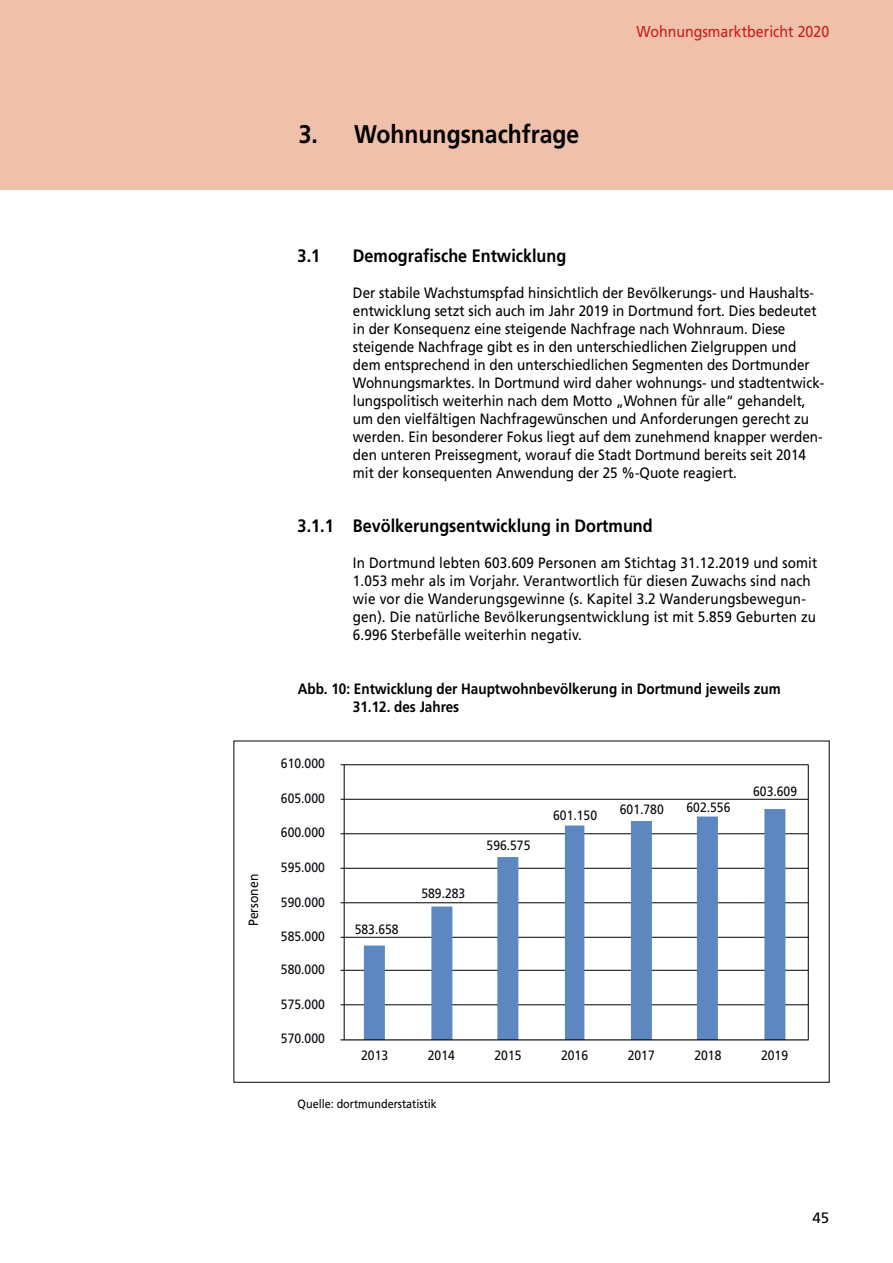
<style>
.page{position:relative;width:893px;height:1263px;background:#fff}
.page>*{position:absolute;margin:0;border:0;box-sizing:border-box;transform-origin:0 0}
.t1{font:700 25.5px "Frutiger LT";color:#000;scale:.9 1}
.t2{font:700 18px "Frutiger LT";color:#000;scale:.9 1}
.t3{font:15.75px "Frutiger LT";color:#ca1b19;scale:.9 1}
.t4{font:15px/18px "Frutiger LT";color:#000;scale:.9 1}
.t5{font:700 15px/18px "Frutiger LT";color:#000;scale:.9 1}
.t6{font:15px "Frutiger LT";color:#000}
.t7{font:13.5px "Frutiger LT Pro";color:#05080d;scale:.9 1}
.t8{font:12px "Frutiger LT";color:#000;scale:.9 1}
</style>
<div class="page">
<div style="left:0;top:0;width:893px;height:190px;background:#f0c1aa"></div>
<hr style="left:341px;top:1004px;width:468px;height:1px;background:#000">
<hr style="left:341px;top:970px;width:468px;height:1px;background:#000">
<hr style="left:341px;top:937px;width:468px;height:1px;background:#000">
<hr style="left:341px;top:902px;width:468px;height:1px;background:#000">
<hr style="left:341px;top:868px;width:468px;height:1px;background:#000">
<hr style="left:341px;top:833px;width:467px;height:1px;background:#000">
<hr style="left:341px;top:799px;width:467px;height:1px;background:#000">
<hr style="left:341px;top:764px;width:467px;height:1px;background:#000">
<svg style="left:364px;top:809px;width:421px;height:231px"></svg>
<hr style="left:341px;top:1040px;width:468px;height:1px;background:#000">
<hr style="left:344px;top:765px;width:1px;height:275px;background:#000">
<hr style="left:808px;top:764px;width:1px;height:275px;background:#000">
<h1 class="t1" style="left:299px;top:119px;width:313px">3. Wohnungsnachfrage</h1>
<p class="t3" style="left:637px;top:23px;width:215px">Wohnungsmarktbericht 2020</p>
<p class="t7" style="left:245px;top:926px;width:59px;rotate:-90deg">Personen</p>
<p class="t2" style="left:298px;top:245px;width:27px">3.1</p>
<p class="t2" style="left:353px;top:245px;width:239px">Demografische Entwicklung</p>
<p class="t4" style="left:353px;top:284px;width:525px">Der stabile Wachstumspfad hinsichtlich der Bevölkerungs- und Haushalts&shy;entwicklung setzt sich auch im Jahr 2019 in Dortmund fort. Dies bedeutet in der Konsequenz eine steigende Nachfrage nach Wohnraum. Diese steigende Nachfrage gibt es in den unterschiedlichen Zielgruppen und dem entsprechend in den unterschiedlichen Segmenten des Dortmunder Wohnungsmarktes. In Dortmund wird daher wohnungs- und stadtentwick&shy;lungspolitisch weiterhin nach dem Motto „Wohnen für alle“ gehandelt, um den vielfältigen Nachfragewünschen und Anforderungen gerecht zu werden. Ein besonderer Fokus liegt auf dem zunehmend knapper werden&shy;den unteren Preissegment, worauf die Stadt Dortmund bereits seit 2014 mit der konsequenten Anwendung der 25 %-Quote reagiert.</p>
<p class="t2" style="left:298px;top:515px;width:396px">3.1.1 Bevölkerungsentwicklung in Dortmund</p>
<p class="t4" style="left:353px;top:554px;width:518px">In Dortmund lebten 603.609 Personen am Stichtag 31.12.2019 und somit 1.053 mehr als im Vorjahr. Verantwortlich für diesen Zuwachs sind nach wie vor die Wanderungsgewinne (s. Kapitel 3.2 Wanderungsbewegun&shy;gen). Die natürliche Bevölkerungsentwicklung ist mit 5.859 Geburten zu 6.996 Sterbefälle weiterhin negativ.</p>
<p class="t5" style="left:353px;top:680px;width:477px;text-indent:-55px">Abb. 10: Entwicklung der Hauptwohnbevölkerung in Dortmund jeweils zum<br>31.12. des Jahres</p>
<p class="t7" style="left:281px;top:756px;width:50px">610.000</p>
<p class="t7" style="left:281px;top:790px;width:50px">605.000</p>
<p class="t7" style="left:281px;top:825px;width:50px">600.000</p>
<p class="t7" style="left:281px;top:859px;width:50px">595.000</p>
<p class="t7" style="left:281px;top:894px;width:50px">590.000</p>
<p class="t7" style="left:281px;top:928px;width:50px">585.000</p>
<p class="t7" style="left:281px;top:961px;width:50px">580.000</p>
<p class="t7" style="left:281px;top:996px;width:50px">575.000</p>
<p class="t7" style="left:281px;top:1030px;width:50px">570.000</p>
<p class="t7" style="left:355px;top:921px;width:50px">583.658</p>
<p class="t7" style="left:421px;top:885px;width:50px">589.283</p>
<p class="t7" style="left:487px;top:837px;width:50px">596.575</p>
<p class="t7" style="left:553px;top:807px;width:50px">601.150</p>
<p class="t7" style="left:620px;top:801px;width:50px">601.780</p>
<p class="t7" style="left:686px;top:799px;width:50px">602.556</p>
<p class="t7" style="left:753px;top:783px;width:50px">603.609</p>
<p class="t7" style="left:361px;top:1047px;width:32px">2013</p>
<p class="t7" style="left:428px;top:1047px;width:32px">2014</p>
<p class="t7" style="left:494px;top:1047px;width:32px">2015</p>
<p class="t7" style="left:561px;top:1047px;width:32px">2016</p>
<p class="t7" style="left:628px;top:1047px;width:32px">2017</p>
<p class="t7" style="left:694px;top:1047px;width:32px">2018</p>
<p class="t7" style="left:761px;top:1047px;width:32px">2019</p>
<p class="t8" style="left:298px;top:1097px;width:156px">Quelle: dortmunderstatistik</p>
<p class="t6" style="left:812px;top:1209px;width:18px">45</p>
</div>
